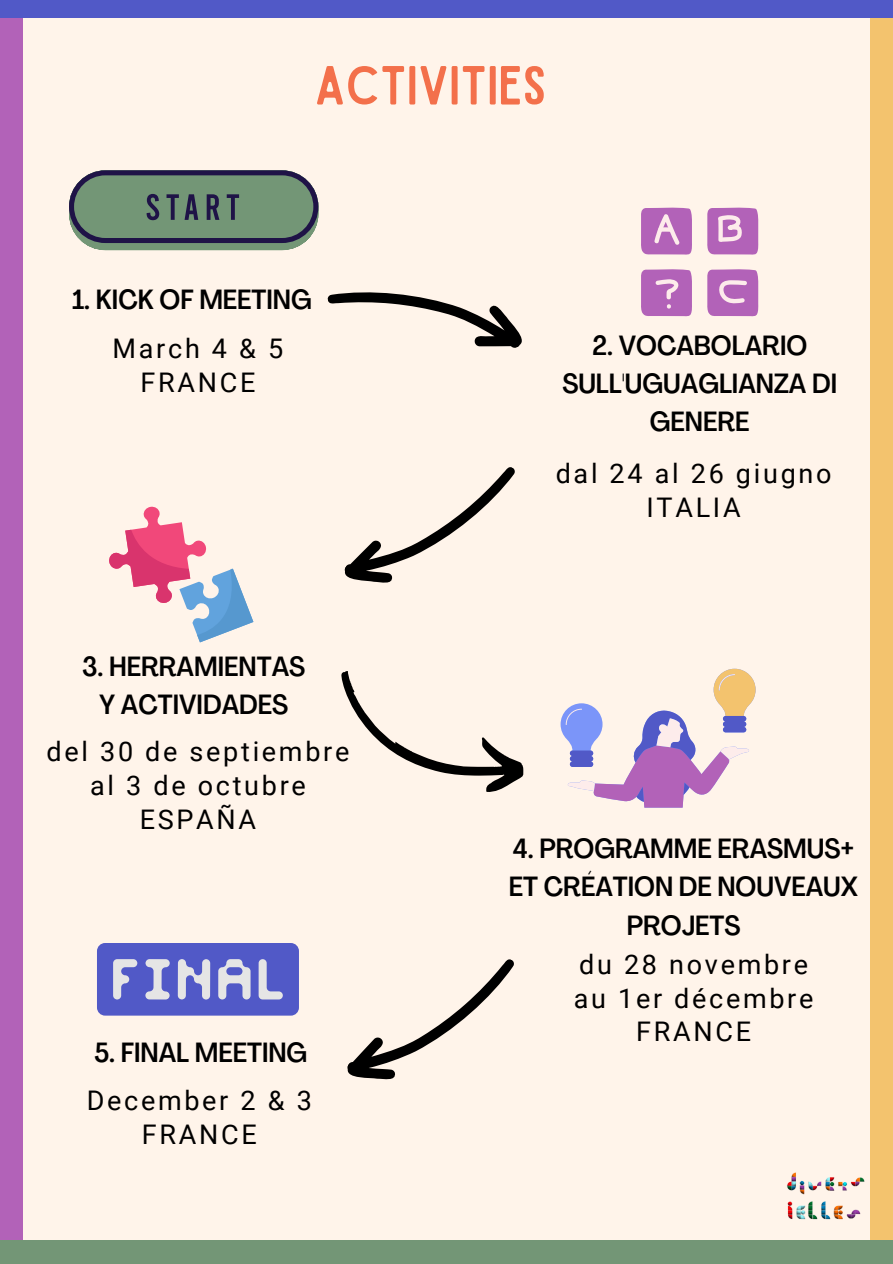
<style>
.page{position:relative;width:893px;height:1264px;background:#fff}
.page>*{position:absolute;margin:0;border:0;box-sizing:border-box;transform-origin:0 0}
.t1{font:52.5px "Sailors";color:#f3704b}
.t2{font:500 condensed 27.45px/38.2px "Agrandir";color:#000;text-align:center}
.t3{font:27px/33.8px "Roboto";letter-spacing:.1em;color:#000;text-align:center}
</style>
<div class="page">
<div style="left:0;top:0;width:892px;height:1263px;background:#fff4ea"></div>
<div style="left:0;top:0;width:23px;height:1263px;background:#b262b8"></div>
<div style="left:870px;top:0;width:22px;height:1263px;background:#f3c36e"></div>
<div style="left:0;top:0;width:892px;height:18px;background:#5159c7"></div>
<div style="left:0;top:1240px;width:892px;height:23px;background:#739676"></div>
<img style="left:787px;top:1172px;width:78px;height:48px">
<svg style="left:327px;top:292px;width:195px;height:56px"></svg>
<svg style="left:344px;top:467px;width:171px;height:116px"></svg>
<svg style="left:341px;top:671px;width:183px;height:121px"></svg>
<svg style="left:347px;top:959px;width:167px;height:121px"></svg>
<svg style="left:69px;top:170px;width:249px;height:80px;background:#6b8273"></svg>
<svg style="left:641px;top:207px;width:51px;height:48px;background:#bd78c0"></svg>
<svg style="left:707px;top:207px;width:51px;height:48px;background:#c07dc1"></svg>
<svg style="left:641px;top:269px;width:51px;height:48px;background:#bb73be"></svg>
<svg style="left:707px;top:269px;width:51px;height:48px;background:#bd77bf"></svg>
<svg style="left:109px;top:506px;width:144px;height:136px"></svg>
<svg style="left:560px;top:668px;width:195px;height:139px"></svg>
<svg style="left:97px;top:943px;width:201px;height:72px;background:#7177cd"></svg>
<p class="t1" style="left:314px;top:66px;width:233px">ACTIVITIES</p>
<p class="t2" style="left:72px;top:283px;width:241px">1. KICK OF MEETING</p>
<h2 class="t3" style="left:113px;top:332px;width:172px">March 4 &amp; 5</h2>
<p class="t3" style="left:140px;top:365px;width:116px">FRANCE</p>
<p class="t2" style="left:82px;top:650px;width:224px">3. HERRAMIENTAS<br>Y ACTIVIDADES</p>
<p class="t3" style="left:47px;top:735px;width:304px">del 30 de septiembre al 3 de octubre</p>
<h2 class="t3" style="left:140px;top:802px;width:118px">ESPAÑA</h2>
<p class="t2" style="left:94px;top:1035px;width:214px">5. FINAL MEETING</p>
<p class="t3" style="left:87px;top:1083px;width:226px">December 2 &amp; 3</p>
<h2 class="t3" style="left:142px;top:1117px;width:116px">FRANCE</h2>
<p class="t2" style="left:562px;top:328px;width:276px">2. VOCABOLARIO<br>SULL'UGUAGLIANZA DI<br>GENERE</p>
<p class="t3" style="left:555px;top:457px;width:277px">dal 24 al 26 giugno</p>
<p class="t3" style="left:646px;top:490px;width:96px">ITALIA</p>
<p class="t2" style="left:509px;top:832px;width:350px">4. PROGRAMME ERASMUS+<br>ET CRÉATION DE NOUVEAUX<br>PROJETS</p>
<p class="t3" style="left:579px;top:947px;width:230px">du 28 novembre</p>
<p class="t3" style="left:573px;top:981px;width:241px">au 1er décembre</p>
<p class="t3" style="left:636px;top:1015px;width:116px">FRANCE</p>
</div>
